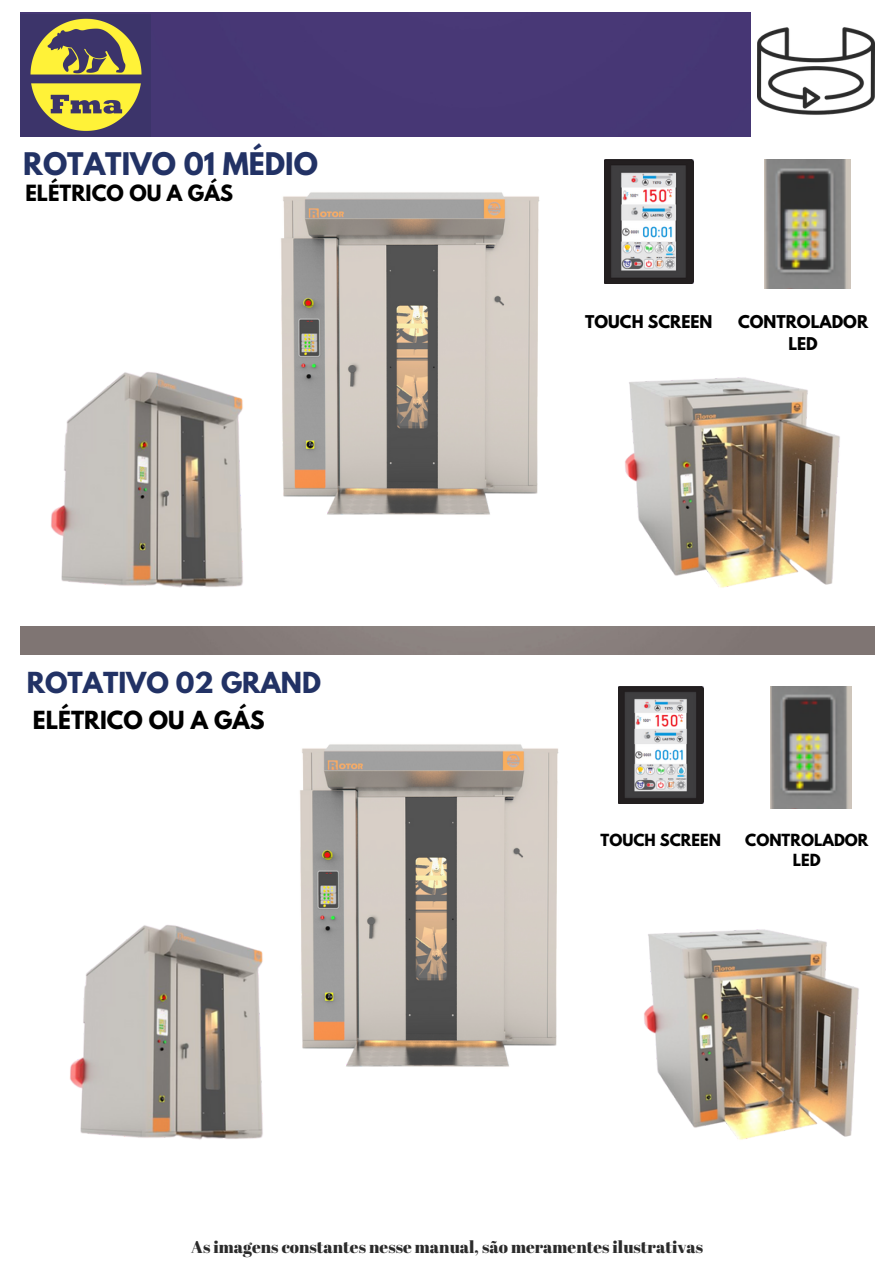
<style>
.page{position:relative;width:894px;height:1264px;background:#fff}
.page>*{position:absolute;margin:0;border:0;box-sizing:border-box;transform-origin:0 0}
.t1{font:700 27.6px "League Spartan";color:#223265}
.t2{font:700 25.65px "League Spartan";color:#223265}
.t3{font:700 22.05px "League Spartan";color:#000}
.t4{font:700 19.8px "League Spartan";color:#000}
.t5{font:16.95px "Abril Fatface";color:#2b2b2b}
.t6{font:700 15.6px/21.9px "League Spartan";color:#000;text-align:center}
.t7{font:700 14.85px/20.7px "League Spartan";color:#000;text-align:center}
</style>
<div class="page">
<img style="left:757px;top:27px;width:117px;height:88px">
<img style="left:604px;top:160px;width:89px;height:124px">
<img style="left:764px;top:160px;width:86px;height:128px">
<img style="left:281px;top:192px;width:259px;height:323px">
<img style="left:50px;top:372px;width:193px;height:216px">
<img style="left:625px;top:377px;width:215px;height:211px">
<img style="left:618px;top:686px;width:85px;height:117px">
<img style="left:770px;top:686px;width:81px;height:122px">
<img style="left:300px;top:744px;width:259px;height:323px">
<img style="left:69px;top:925px;width:194px;height:215px">
<img style="left:644px;top:929px;width:215px;height:211px">
<div style="left:20px;top:12px;width:730px;height:124px;background:#473775"></div>
<img style="left:20px;top:14px;width:131px;height:123px">
<h1 class="t1" style="left:23px;top:150px;width:296px">ROTATIVO 01 MÉDIO</h1>
<p class="t4" style="left:25px;top:183px;width:209px">ELÉTRICO OU A GÁS</p>
<h2 class="t2" style="left:27px;top:670px;width:296px">ROTATIVO 02 GRAND</h2>
<h3 class="t3" style="left:33px;top:709px;width:233px">ELÉTRICO OU A GÁS</h3>
<p class="t6" style="left:585px;top:313px;width:129px">TOUCH SCREEN</p>
<p class="t6" style="left:737px;top:313px;width:132px">CONTROLADOR<br>LED</p>
<p class="t7" style="left:600px;top:831px;width:122px">TOUCH SCREEN</p>
<p class="t7" style="left:745px;top:831px;width:125px">CONTROLADOR<br>LED</p>
<p class="t5" style="left:191px;top:1235px;width:513px">As imagens constantes nesse manual, são meramentes ilustrativas</p>
</div>
